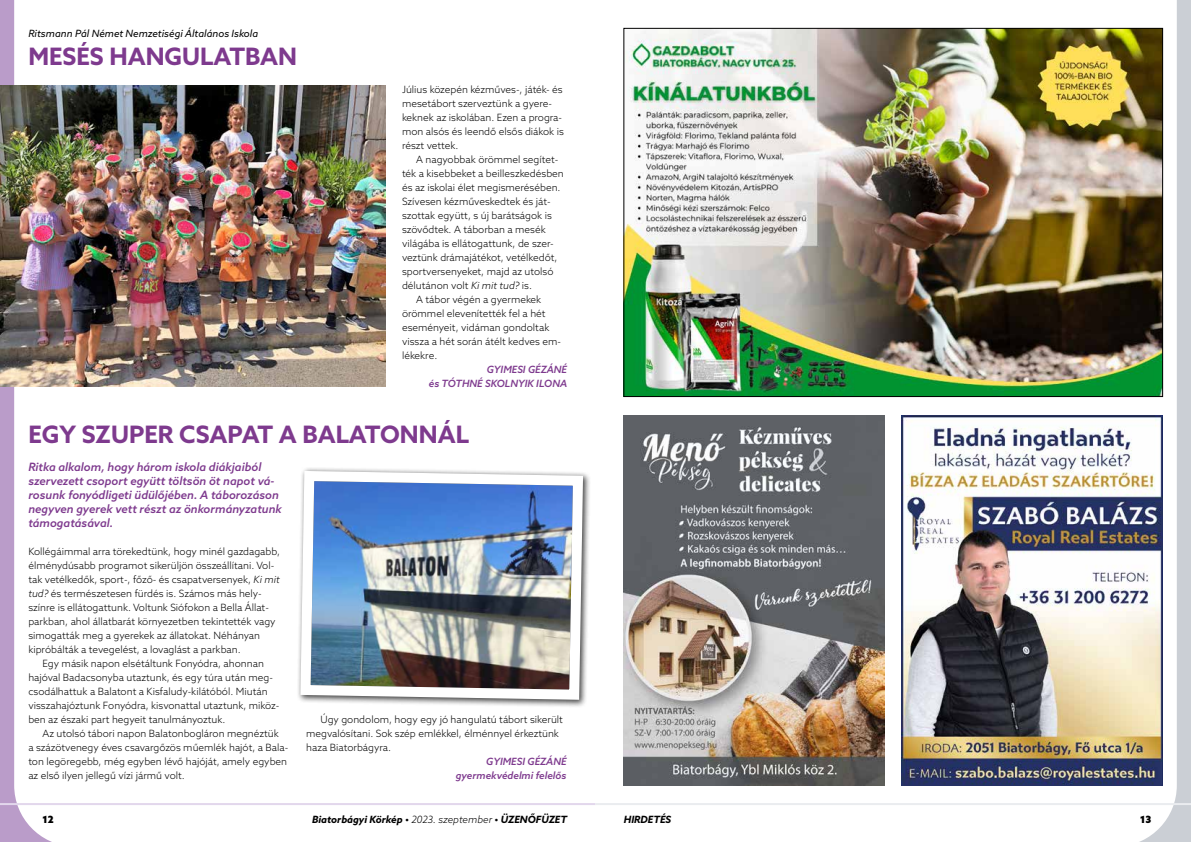
<style>
.page{position:relative;width:1191px;height:842px;background:#fff}
.page>*{position:absolute;margin:0;border:0;box-sizing:border-box;transform-origin:0 0}
.t1{font:700 24px "Azo Sans";color:#7e3a8e}
.t2{font:italic 500 11.5px/14px "Azo Sans";color:#7e3a8e}
.t3{font:300 10px/14px "Azo Sans";color:#000}
.t4{font:italic 500 10px/14px "Azo Sans";color:#7e3a8e;text-align:right}
.t5{font:italic 700 10px "Azo Sans";color:#000}
.t6{font:italic 10px "Azo Sans";color:#000}
.t7{font:900 10px "Azo Sans";color:#000}
.s1{font-style:italic}
.s2{font-weight:300}
</style>
<div class="page">
<svg style="left:0;top:0;width:76px;height:842px"></svg>
<svg style="left:1115px;top:0;width:76px;height:842px"></svg>
<hr style="left:0;top:803px;width:595px;height:2px;background:#e2d7ec">
<hr style="left:595px;top:803px;width:596px;height:2px;background:#eaecef">
<img style="left:625px;top:30px;width:535px;height:365px">
<img style="left:624px;top:415px;width:260px;height:370px">
<img style="left:901px;top:415px;width:261px;height:370px">
<img style="left:0;top:86px;width:385px;height:301px">
<div style="left:296px;top:467px;width:295px;height:241px;background:#000;opacity:.75"></div>
<img style="left:296px;top:467px;width:292px;height:238px">
<p class="t6" style="left:28px;top:27px;width:231px">Ritsmann Pál Német Nemzetiségi Általános Iskola</p>
<h1 class="t1" style="left:28px;top:40px;width:270px">MESÉS HANGULATBAN</h1>
<p class="t3" style="left:402px;top:82px;width:163px">Július közepén kézműves-, játék- és mesetábort szerveztünk a gyere&shy;keknek az iskolában. Ezen a progra&shy;mon alsós és leendő elsős diákok is részt vettek.</p>
<p class="t3" style="left:416px;top:152px;width:144px">A nagyobbak örömmel segítet-</p>
<p class="t3" style="left:402px;top:166px;width:163px">ték a kisebbeket a beilleszkedésben</p>
<p class="t3" style="left:402px;top:180px;width:160px">és az iskolai élet megismerésében.</p>
<p class="t3" style="left:402px;top:194px;width:150px">Szívesen kézműveskedtek és ját-</p>
<p class="t3" style="left:402px;top:208px;width:151px">szottak együtt, s új barátságok is</p>
<p class="t3" style="left:402px;top:222px;width:145px">szövődtek. A táborban a mesék</p>
<p class="t3" style="left:402px;top:236px;width:153px">világába is ellátogattunk, de szer-</p>
<p class="t3" style="left:402px;top:250px;width:157px">veztünk drámajátékot, vetélkedőt,</p>
<p class="t3" style="left:402px;top:264px;width:153px">sportversenyeket, majd az utolsó</p>
<p class="t3" style="left:402px;top:278px;width:132px">délutánon volt <span class="s1">Ki mit tud?</span> is.</p>
<p class="t3" style="left:416px;top:292px;width:127px">A tábor végén a gyermekek</p>
<p class="t3" style="left:402px;top:306px;width:145px">örömmel elevenítették fel a hét</p>
<p class="t3" style="left:402px;top:320px;width:149px">eseményeit, vidáman gondoltak</p>
<p class="t3" style="left:402px;top:334px;width:161px">vissza a hét során átélt kedves em-</p>
<p class="t3" style="left:402px;top:348px;width:37px">lékekre.</p>
<p class="t4" style="left:429px;top:362px;width:140px">GYIMESI GÉZÁNÉ<br>és TÓTHNÉ SKOLNYIK ILONA</p>
<h1 class="t1" style="left:28px;top:418px;width:442px">EGY SZUPER CSAPAT A BALATONNÁL</h1>
<p class="t2" style="left:28px;top:460px;width:255px">Ritka alkalom, hogy három iskola diákjaiból szervezett csoport együtt töltsön öt napot vá&shy;rosunk fonyódligeti üdülőjében. A táborozáson negyven gyerek vett részt az önkormányzatunk támogatásával.</p>
<p class="t3" style="left:28px;top:544px;width:253px">Kollégáimmal arra törekedtünk, hogy minél gazdagabb,</p>
<p class="t3" style="left:28px;top:558px;width:247px">élménydúsabb programot sikerüljön összeállítani. Vol-</p>
<p class="t3" style="left:28px;top:572px;width:253px">tak vetélkedők, sport-, főző- és csapatversenyek, <span class="s1">Ki mit</span></p>
<p class="t3" style="left:28px;top:586px;width:235px"><span class="s1">tud?</span> és természetesen fürdés is. Számos más hely-</p>
<p class="t3" style="left:28px;top:600px;width:242px">színre is ellátogattunk. Voltunk Siófokon a Bella Állat-</p>
<p class="t3" style="left:28px;top:614px;width:249px">parkban, ahol állatbarát környezetben tekintették vagy</p>
<p class="t3" style="left:28px;top:628px;width:233px">simogatták meg a gyerekek az állatokat. Néhányan</p>
<p class="t3" style="left:28px;top:642px;width:214px">kipróbálták a tevegelést, a lovaglást a parkban.</p>
<p class="t3" style="left:43px;top:656px;width:223px">Egy másik napon elsétáltunk Fonyódra, ahonnan</p>
<p class="t3" style="left:28px;top:670px;width:246px">hajóval Badacsonyba utaztunk, és egy túra után meg-</p>
<p class="t3" style="left:28px;top:684px;width:241px">csodálhattuk a Balatont a Kisfaludy-kilátóból. Miután</p>
<p class="t3" style="left:28px;top:698px;width:252px">visszahajóztunk Fonyódra, kisvonattal utaztunk, miköz-</p>
<p class="t3" style="left:28px;top:712px;width:199px">ben az északi part hegyeit tanulmányoztuk.</p>
<p class="t3" style="left:43px;top:726px;width:238px">Az utolsó tábori napon Balatonbogláron megnéztük</p>
<p class="t3" style="left:28px;top:740px;width:261px">a százötvenegy éves csavargőzös műemlék hajót, a Bala-</p>
<p class="t3" style="left:28px;top:754px;width:260px">ton legöregebb, még egyben lévő hajóját, amely egyben</p>
<p class="t3" style="left:28px;top:768px;width:158px">az első ilyen jellegű vízi jármű volt.</p>
<p class="t3" style="left:306px;top:712px;width:258px;text-indent:14px">Úgy gondolom, hogy egy jó hangulatú tábort sikerült megvalósítani. Sok szép emlékkel, élménnyel érkeztünk haza Biatorbágyra.</p>
<p class="t4" style="left:456px;top:754px;width:112px">GYIMESI GÉZÁNÉ gyermekvédelmi felelős</p>
<p class="t7" style="left:43px;top:813px;width:13px">12</p>
<p class="t5" style="left:312px;top:813px;width:257px">Biatorbágyi Körkép • <span class="s2">2023. szeptember</span> • ÜZENŐFÜZET</p>
<p class="t5" style="left:624px;top:813px;width:49px">HIRDETÉS</p>
<p class="t7" style="left:1140px;top:813px;width:13px">13</p>
</div>
